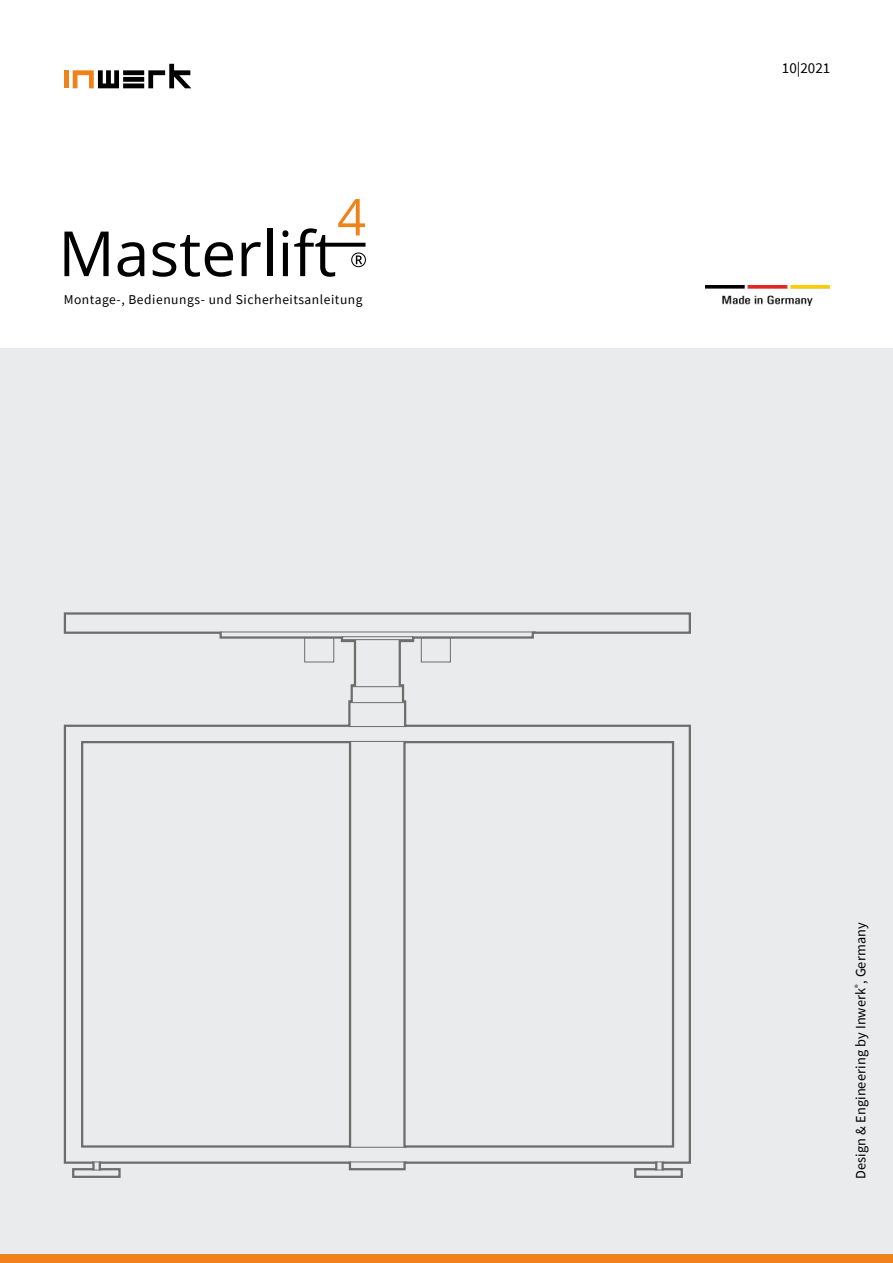
<style>
.page{position:relative;width:893px;height:1263px;background:#fff}
.page>*{position:absolute;margin:0;border:0;box-sizing:border-box;transform-origin:0 0}
.t1{font:50.7px "Open Sans";color:#f0821a}
.t2{font:15px "Source Sans Pro";color:#000}
.t3{font:14.25px "Source Sans Pro";letter-spacing:.01em;color:#000}
.t4{font:13.5px "Source Sans Pro";letter-spacing:.04em;color:#000}
</style>
<div class="page">
<div style="left:0;top:349px;width:893px;height:914px;background:#e9ebec"></div>
<div style="left:0;top:1254px;width:893px;height:9px;background:#f0821a"></div>
<svg style="left:64px;top:232px;width:45px;height:44px"></svg>
<svg style="left:118px;top:242px;width:26px;height:35px"></svg>
<svg style="left:153px;top:235px;width:80px;height:42px"></svg>
<svg style="left:242px;top:242px;width:19px;height:34px"></svg>
<div style="left:267px;top:229px;width:5px;height:47px;background:#000"></div>
<svg style="left:282px;top:230px;width:6px;height:46px"></svg>
<svg style="left:294px;top:228px;width:72px;height:49px"></svg>
<svg style="left:73px;top:64px;width:118px;height:24px"></svg>
<div style="left:64px;top:70px;width:5px;height:18px;background:#f0821a"></div>
<img style="left:706px;top:286px;width:123px;height:19px">
<svg style="left:63px;top:612px;width:628px;height:566px"></svg>
<hr style="left:220px;top:632px;width:316px;height:1px;background:#6d6d6c">
<div style="left:304px;top:637px;width:30px;height:25px;border:1px solid #6d6d6c"></div>
<div style="left:421px;top:637px;width:30px;height:25px;border:1px solid #6d6d6c"></div>
<hr style="left:352px;top:686px;width:50px;height:1px;background:#6d6d6c">
<hr style="left:349px;top:702px;width:56px;height:1px;background:#6d6d6c">
<hr style="left:348px;top:726px;width:58px;height:1px;background:#6d6d6c">
<div style="left:81px;top:741px;width:270px;height:406px;border:2px solid #6d6d6c"></div>
<div style="left:403px;top:741px;width:271px;height:406px;border:2px solid #6d6d6c"></div>
<hr style="left:349px;top:741px;width:58px;height:1px;background:#6d6d6c">
<hr style="left:349px;top:1147px;width:58px;height:1px;background:#6d6d6c">
<hr style="left:349px;top:1161px;width:58px;height:1px;background:#6d6d6c">
<hr style="left:341px;top:636px;width:73px;height:1px;background:#6d6d6c">
<hr style="left:342px;top:639px;width:71px;height:1px;background:#6d6d6c">
<h1 class="t1" style="left:337px;top:182px;width:30px">4</h1>
<p class="t4" style="left:64px;top:290px;width:300px">Montage-, Bedienungs- und Sicherheitsanleitung</p>
<p class="t2" style="left:782px;top:59px;width:50px">10|2021</p>
<p class="t3" style="left:852px;top:1179px;width:258px;rotate:-90deg">Design &amp; Engineering by Inwerk<sup>®</sup>, Germany</p>
</div>
